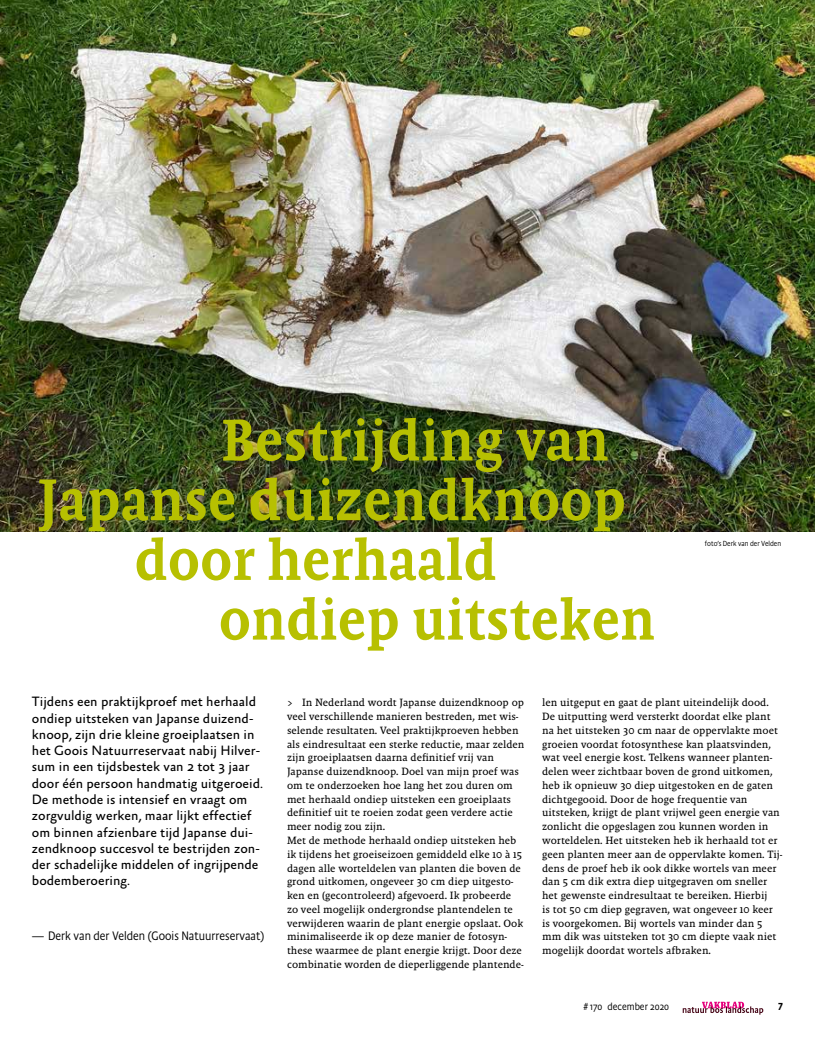
<style>
.page{position:relative;width:815px;height:1046px;background:#fff}
.page>*{position:absolute;margin:0;border:0;box-sizing:border-box;transform-origin:0 0}
.t1{font:500 59.62px "Absara TF Head";color:#b7c001}
.t2{font:13.75px/16.2px "Absara Sans";color:#000}
.t3{font:300 12.5px "Absara Sans TF Head";color:#000}
.t4{font:10.75px/13.8px "Malaga Reg";color:#000}
.t5{font:300 10.38px "Absara Sans Head";color:#000}
.t6{font:500 10.38px "Absara Sans TF Head";color:#000}
.t7{font:300 7.5px "Absara Sans LF Head";color:#000}
</style>
<div class="page">
<img style="left:0;top:0;width:815px;height:531px">
<svg style="left:683px;top:1001px;width:80px;height:13px"></svg>
<h1 class="t1" style="left:220px;top:404px;width:391px">Bestrijding van</h1>
<h1 class="t1" style="left:37px;top:464px;width:590px">Japanse duizendknoop</h1>
<h1 class="t1" style="left:135px;top:523px;width:364px">door herhaald</h1>
<h1 class="t1" style="left:219px;top:583px;width:438px">ondiep uitsteken</h1>
<p class="t7" style="left:705px;top:538px;width:78px">foto’s Derk van der Velden</p>
<p class="t2" style="left:32px;top:694px;width:233px">Tijdens een praktijkproef met herhaald ondiep uitsteken van Japanse duizend&shy;knoop, zijn drie kleine groeiplaatsen in het Goois Natuurreservaat nabij Hilver&shy;sum in een tijdsbestek van 2 tot 3 jaar door één persoon handmatig uitgeroeid.<br>De methode is intensief en vraagt om zorgvuldig werken, maar lijkt effectief om binnen afzienbare tijd Japanse dui&shy;zendknoop succesvol te bestrijden zon&shy;der schadelijke middelen of ingrijpende bodemberoering.</p>
<p class="t3" style="left:32px;top:928px;width:234px">— Derk van der Velden (Goois Natuurreservaat)</p>
<p class="t4" style="left:287px;top:695px;width:239px">&gt; In Nederland wordt Japanse duizendknoop op veel verschillende manieren bestreden, met wis&shy;selende resultaten. Veel praktijkproeven hebben als eindresultaat een sterke reductie, maar zelden zijn groeiplaatsen daarna definitief vrij van Japanse duizendknoop. Doel van mijn proef was om te onderzoeken hoe lang het zou duren om met herhaald ondiep uitsteken een groeiplaats definitief uit te roeien zodat geen verdere actie meer nodig zou zijn.<br>Met de methode herhaald ondiep uitsteken heb ik tijdens het groeiseizoen gemiddeld elke 10 à 15 dagen alle worteldelen van planten die boven de grond uitkomen, ongeveer 30 cm diep uitgesto&shy;ken en (gecontroleerd) afgevoerd. Ik probeerde zo veel mogelijk ondergrondse plantendelen te verwijderen waarin de plant energie opslaat. Ook minimaliseerde ik op deze manier de fotosyn&shy;these waarmee de plant energie krijgt. Door deze combinatie worden de dieperliggende plantende-</p>
<p class="t4" style="left:542px;top:695px;width:242px">len uitgeput en gaat de plant uiteindelijk dood.<br>De uitputting werd versterkt doordat elke plant na het uitsteken 30 cm naar de oppervlakte moet groeien voordat fotosynthese kan plaatsvinden, wat veel energie kost. Telkens wanneer planten&shy;delen weer zichtbaar boven de grond uitkomen, heb ik opnieuw 30 diep uitgestoken en de gaten dichtgegooid. Door de hoge frequentie van uitsteken, krijgt de plant vrijwel geen energie van zonlicht die opgeslagen zou kunnen worden in worteldelen. Het uitsteken heb ik herhaald tot er geen planten meer aan de oppervlakte komen. Tij&shy;dens de proef heb ik ook dikke wortels van meer dan 5 cm dik extra diep uitgegraven om sneller het gewenste eindresultaat te bereiken. Hierbij<br>is tot 50 cm diep gegraven, wat ongeveer 10 keer is voorgekomen. Bij wortels van minder dan 5 mm dik was uitsteken tot 30 cm diepte vaak niet mogelijk doordat wortels afbraken.</p>
<p class="t5" style="left:584px;top:999px;width:87px"># 170 december 2020</p>
<p class="t6" style="left:778px;top:999px;width:6px">7</p>
</div>
